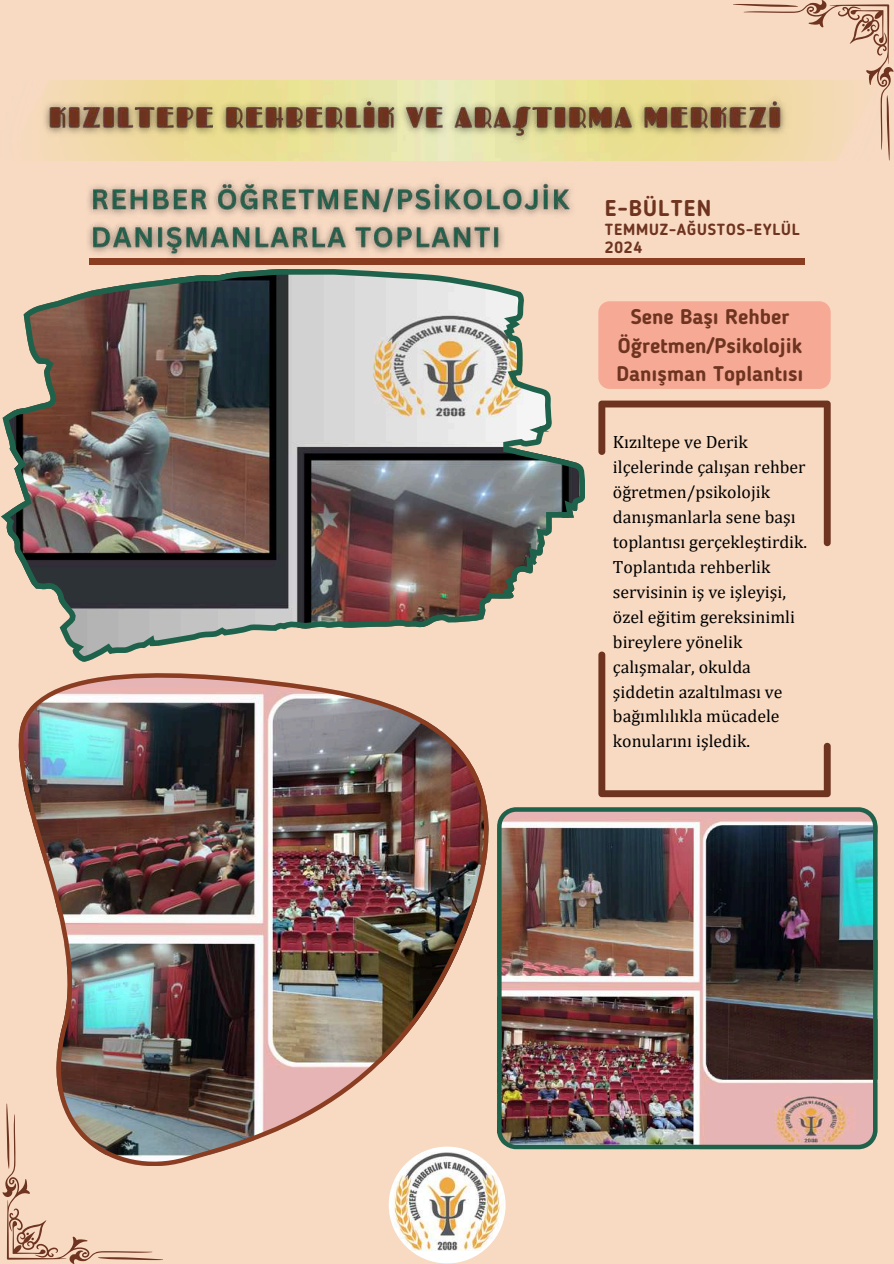
<style>
.page{position:relative;width:894px;height:1264px;background:#fff}
.page>*{position:absolute;margin:0;border:0;box-sizing:border-box;transform-origin:0 0}
.t1{font:700 22.65px "Blogger Sans";letter-spacing:.05em;color:#6e3420}
.t2{font:700 21px/28.7px "Blogger Sans";color:#6e3420;text-align:center}
.t3{font:17.85px/24.9px "Cambria";color:#000}
.t4{font:700 16.05px/17.4px "Blogger Sans";letter-spacing:.05em;color:#6e3420}
</style>
<div class="page">
<div style="left:0;top:0;width:893px;height:1263px;background:#f8dac3"></div>
<div style="left:89px;top:259px;width:715px;height:6px;background:#8a3d21"></div>
<div style="left:598px;top:301px;width:232px;height:88px;background:#f6aa96;border-radius:11px"></div>
<img style="left:1px;top:269px;width:583px;height:393px">
<img style="left:19px;top:673px;width:469px;height:492px">
<svg style="left:598px;top:400px;width:232px;height:397px"></svg>
<img style="left:497px;top:807px;width:380px;height:342px">
<img style="left:388px;top:1146px;width:117px;height:117px;border-radius:50%">
<img style="left:87px;top:181px;width:495px;height:78px">
<svg style="left:732px;top:0;width:161px;height:161px"></svg>
<svg style="left:2px;top:1103px;width:161px;height:160px"></svg>
<img style="left:44px;top:80px;width:849px;height:80px">
<img style="left:42px;top:89px;width:751px;height:62px">
<p class="t1" style="left:604px;top:199px;width:108px">E-BÜLTEN</p>
<p class="t4" style="left:604px;top:223px;width:196px">TEMMUZ-AĞUSTOS-EYLÜL<br>2024</p>
<p class="t2" style="left:616px;top:304px;width:188px">Sene Başı Rehber<br>Öğretmen/Psikolojik<br>Danışman Toplantısı</p>
<p class="t3" style="left:612px;top:429px;width:196px">Kızıltepe ve Derik ilçelerinde çalışan rehber öğretmen/psikolojik danışmanlarla sene başı toplantısı gerçekleştirdik.<br>Toplantıda rehberlik servisinin iş ve işleyişi, özel eğitim gereksinimli bireylere yönelik çalışmalar, okulda şiddetin azaltılması ve bağımlılıkla mücadele konularını işledik.</p>
</div>
